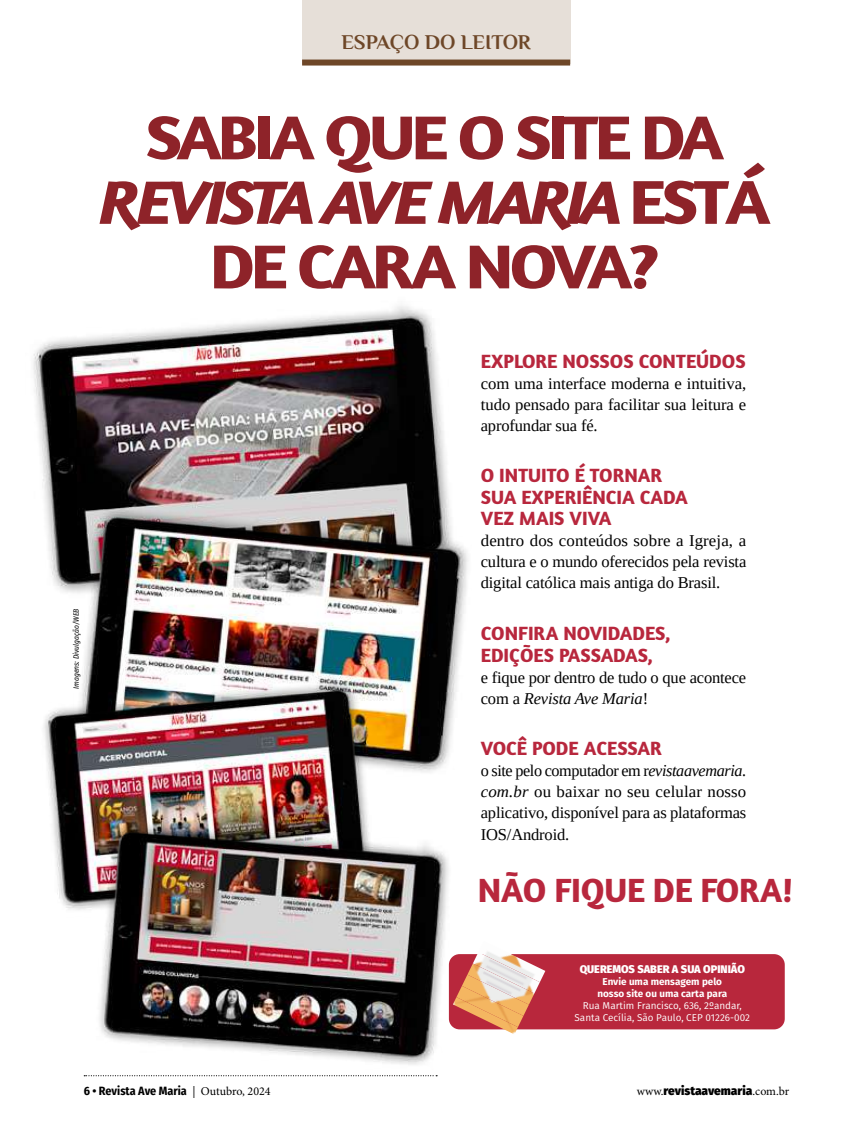
<style>
.page{position:relative;width:851px;height:1127px;background:#fff}
.page>*{position:absolute;margin:0;border:0;box-sizing:border-box;transform-origin:0 0}
.t1{font:700 63px/64.5px "Amaranth";letter-spacing:-.06em;color:#8e2329;text-align:center;scale:1.11 1}
.t2{font:700 34.2px "Amaranth";letter-spacing:-.01em;color:#b8273d}
.t3{font:700 21px "Philosopher";color:#6e4728}
.t4{font:700 19.5px/21.8px "Amaranth";color:#b8273d}
.t5{font:16.5px/21px "Tinos";letter-spacing:-.01em;color:#000;text-align:justify}
.t6{font:700 12px "Fira Sans Condensed";color:#000}
.t7{font:900 12px "Fira Sans";color:#000}
.t8{font:900 10.95px "Fira Sans";color:#fff}
.t9{font:9.9px/11.9px "Fira Sans";color:#fff;text-align:center}
.t10{font:700 9.9px/11.9px "Fira Sans";color:#fff;text-align:center}
.t11{font:italic 7.5px "Fira Sans Condensed";color:#000}
.s1{font-style:italic}
.s2{font-family:"Minion Pro";font-weight:400}
</style>
<div class="page">
<div style="left:302px;top:0;width:268px;height:64px;background:#e6dfd8"></div>
<div style="left:302px;top:60px;width:268px;height:6px;background:#6e4728"></div>
<div style="left:449px;top:954px;width:335px;height:75px;background:#b8273c;border-radius:11px"></div>
<img style="left:540px;top:954px;width:5px;height:28px">
<img style="left:473px;top:952px;width:67px;height:41px">
<img style="left:467px;top:963px;width:67px;height:41px">
<img style="left:462px;top:974px;width:67px;height:42px">
<img style="left:459px;top:986px;width:64px;height:41px">
<img style="left:459px;top:997px;width:59px;height:37px">
<img style="left:33px;top:305px;width:416px;height:288px">
<img style="left:74px;top:502px;width:394px;height:270px">
<img style="left:44px;top:668px;width:339px;height:242px">
<img style="left:88px;top:811px;width:371px;height:265px">
<svg style="left:84px;top:1075px;width:353px;height:1px"></svg>
<p class="t3" style="left:341px;top:31px;width:191px">ESPAÇO DO LEITOR</p>
<h1 class="t1" style="left:99px;top:104px;width:606px">SABIA QUE O SITE DA<br><span class="s1">REVISTA AVE MARIA</span> ESTÁ<br>DE CARA NOVA?</h1>
<p class="t11" style="left:71px;top:689px;width:82px;rotate:-90deg">Imagens: Divulgação/WEB</p>
<p class="t4" style="left:480px;top:350px;width:266px">EXPLORE NOSSOS CONTEÚDOS</p>
<p class="t5" style="left:480px;top:373px;width:267px">com uma interface moderna e intuitiva, tudo pensado para facilitar sua leitura e aprofundar sua fé.</p>
<p class="t4" style="left:480px;top:464px;width:208px">O INTUITO É TORNAR<br>SUA EXPERIÊNCIA CADA<br>VEZ MAIS VIVA</p>
<p class="t5" style="left:480px;top:530px;width:267px">dentro dos conteúdos sobre a Igreja, a cultura e o mundo oferecidos pela revista digital católica mais antiga do Brasil.</p>
<p class="t4" style="left:480px;top:622px;width:191px">CONFIRA NOVIDADES,<br>EDIÇÕES PASSADAS,</p>
<p class="t5" style="left:480px;top:666px;width:267px">e fique por dentro de tudo o que acontece com a <span class="s1">Revista Ave Maria</span>!</p>
<p class="t4" style="left:480px;top:737px;width:182px">VOCÊ PODE ACESSAR</p>
<p class="t5" style="left:480px;top:760px;width:267px">o site pelo computador em r<span class="s1">evistaavemaria. com.br</span> ou baixar no seu celular nosso aplicativo, disponível para as plataformas IOS/Android.</p>
<h2 class="t2" style="left:477px;top:868px;width:317px">NÃO FIQUE DE FORA!</h2>
<p class="t8" style="left:579px;top:959px;width:167px">QUEREMOS SABER A SUA OPINIÃO</p>
<p class="t10" style="left:597px;top:975px;width:131px">Envie uma mensagem pelo nosso site ou uma carta para</p>
<p class="t9" style="left:574px;top:999px;width:177px">Rua Martim Francisco, 636, 2ºandar,<br>Santa Cecília, São Paulo, CEP 01226-002</p>
<p class="t6" style="left:84px;top:1081px;width:188px">6 • Revista Ave Maria <span class="s2">| Outubro, 2024</span></p>
<p class="t7" style="left:636px;top:1080px;width:154px"><span class="s2">www.</span>revistaavemaria<span class="s2">.com.br</span></p>
</div>
